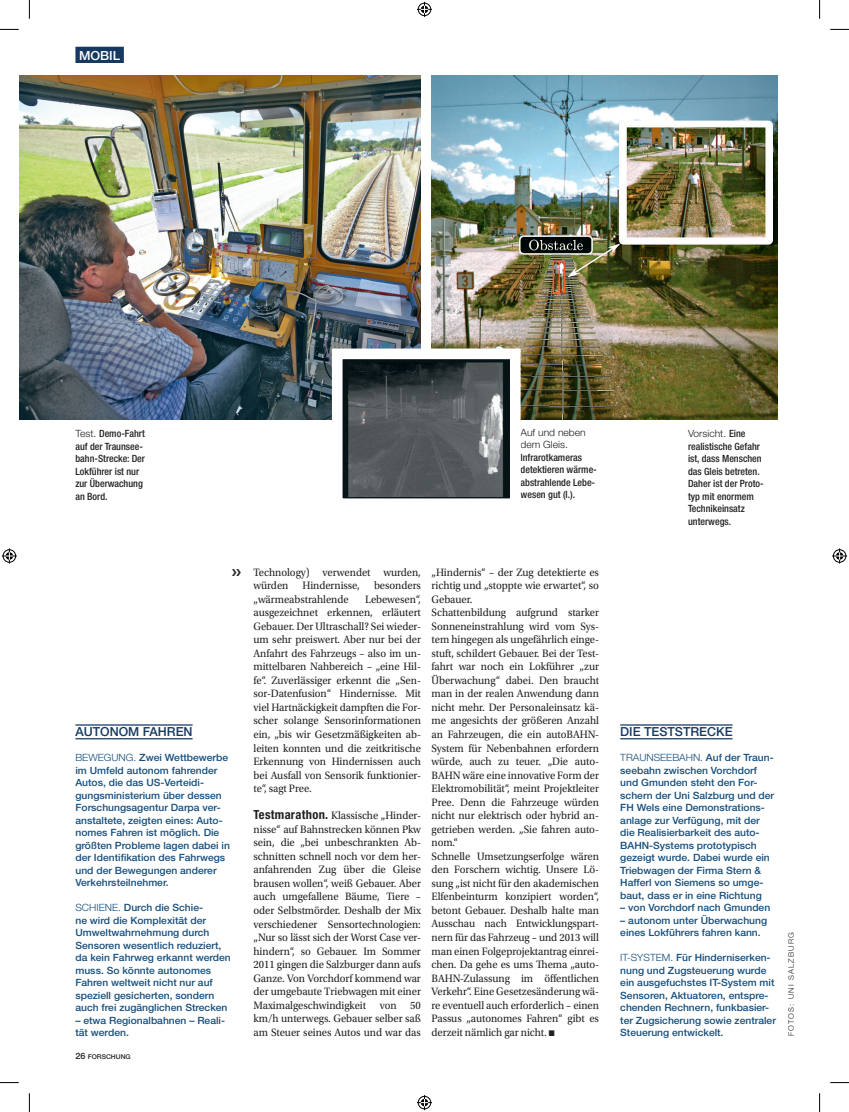
<style>
.page{position:relative;width:849px;height:1112px;background:#fff}
.page>*{position:absolute;margin:0;border:0;box-sizing:border-box;transform-origin:0 0}
.t1{font:500 12.5px "Helvetica Neue LT Std";color:#163962}
.t2{font:500 12.5px "Helvetica Neue LT Std";color:#fff}
.t3{font:11.25px/13.5px "Utopia Std";letter-spacing:-.005em;color:#231f20;scale:.95 1}
.t4{font:500 10px/12.5px "Helvetica Neue LT Std";color:#154e7d}
.t5{font:500 condensed 10px/12.5px "Helvetica Neue LT Std";color:#231f20}
.t6{font:300 10px/12.5px "Helvetica Neue LT Std";color:#231f20}
.t7{font:300 7.5px "Helvetica Neue LT Std";letter-spacing:.15em;color:#231f20}
.t8{font:500 6.5px "Helvetica Neue LT Std";color:#231f20}
.s1{font-weight:300;font-stretch:normal}
.s2{font-weight:300}
.s3{font-size:8.75px}
.s4{font-family:"Helvetica Neue LT Std";font-weight:700;font-stretch:condensed;font-size:12.5px}
</style>
<div class="page">
<hr style="left:75px;top:738px;width:118px;height:1px;background:#163962">
<hr style="left:75px;top:724px;width:118px;height:1px;background:#163962">
<hr style="left:620px;top:738px;width:113px;height:1px;background:#163962">
<hr style="left:620px;top:724px;width:113px;height:1px;background:#163962">
<img style="left:20px;top:75px;width:401px;height:344px">
<img style="left:432px;top:75px;width:345px;height:344px">
<div style="left:75px;top:47px;width:49px;height:16px;background:#163962"></div>
<img style="left:344px;top:360px;width:165px;height:137px">
<div style="left:332px;top:348px;width:189px;height:161px;border:11px solid #fff"></div>
<svg style="left:0;top:29px;width:19px;height:1px"></svg>
<svg style="left:830px;top:29px;width:19px;height:1px"></svg>
<svg style="left:0;top:1082px;width:19px;height:1px"></svg>
<svg style="left:830px;top:1082px;width:19px;height:1px"></svg>
<svg style="left:29px;top:0;width:1px;height:19px"></svg>
<svg style="left:29px;top:1093px;width:1px;height:18px"></svg>
<svg style="left:819px;top:0;width:1px;height:19px"></svg>
<svg style="left:819px;top:1093px;width:1px;height:18px"></svg>
<svg style="left:417px;top:2px;width:15px;height:15px"></svg>
<svg style="left:417px;top:1095px;width:15px;height:14px"></svg>
<svg style="left:2px;top:548px;width:15px;height:15px"></svg>
<svg style="left:832px;top:548px;width:15px;height:15px"></svg>
<p class="t2" style="left:79px;top:48px;width:43px">Mobil</p>
<p class="t5" style="left:75px;top:427px;width:71px"><span class="s1">TEST.</span> Demo-Fahrt auf der Traunsee&shy;bahn-Strecke: Der<br>Lokführer ist nur zur Überwachung an Bord.</p>
<p class="t6" style="left:521px;top:426px;width:67px">AUF UND NEBEN<br>DEM GLEIS.</p>
<p class="t5" style="left:521px;top:451px;width:78px">Infrarotkameras detektieren wärme&shy;abstrahlende Lebe&shy;wesen gut (l.).</p>
<p class="t1" style="left:75px;top:724px;width:109px">Autonom Fahren</p>
<p class="t4" style="left:75px;top:751px;width:156px"><span class="s2">BEWEGUNG.</span> Zwei Wettbewerbe im Umfeld autonom fahrender<br>Autos, die das US-Verteidi&shy;gungsministerium über dessen<br>Forschungsagentur Darpa ver&shy;anstaltete, zeigten eines: Auto&shy;nomes Fahren ist möglich. Die größten Probleme lagen dabei in der Identifikation des Fahrwegs und der Bewegungen anderer<br>Verkehrsteilnehmer.</p>
<p class="t4" style="left:75px;top:901px;width:157px"><span class="s2">SCHIENE.</span> Durch die Schie-<br>ne wird die Komplexität der<br>Umweltwahrnehmung durch<br>Sensoren wesentlich reduziert, da kein Fahrweg erkannt werden muss. So könnte autonomes<br>Fahren weltweit nicht nur auf speziell gesicherten, sondern auch frei zugänglichen Strecken</p>
<p class="t4" style="left:75px;top:1013px;width:151px">– etwa Regionalbahnen – Reali&shy;tät werden.</p>
<p class="t8" style="left:75px;top:1052px;width:57px"><span class="s3">26</span> FORSCHUNG</p>
<p class="t3" style="left:253px;top:565px;width:178px">Technology) verwendet wurden, würden</p>
<p class="t3" style="left:302px;top:578px;width:62px">Hindernisse,</p>
<p class="t3" style="left:374px;top:578px;width:51px">besonders</p>
<p class="t3" style="left:253px;top:592px;width:102px">„wärmeabstrahlende</p>
<p class="t3" style="left:253px;top:592px;width:178px;text-align:justify;text-indent:112px">Lebewesen“, ausgezeichnet erkennen, erläutert Gebauer. Der Ultraschall? Sei wieder&shy;um sehr preiswert. Aber nur bei der Anfahrt des Fahrzeugs – also im un&shy;mittelbaren Nahbereich – „eine Hil&shy;fe“. Zuverlässiger erkennt die „Sen&shy;sor-Datenfusion“ Hindernisse. Mit viel Hartnäckigkeit dampften die For&shy;scher solange Sensorinformationen ein, „bis wir Gesetzmäßigkeiten ab&shy;leiten konnten und die zeitkritische Erkennung von Hindernissen auch bei Ausfall von Sensorik funktionier&shy;te“, sagt Pree.</p>
<p class="t3" style="left:253px;top:808px;width:178px;text-align:justify"><span class="s4">Testmarathon.</span> Klassische „Hinder&shy;nisse“ auf Bahnstrecken können Pkw sein, die „bei unbeschrankten Ab&shy;schnitten schnell noch vor dem her&shy;anfahrenden Zug über die Gleise brausen wollen“, weiß Gebauer. Aber auch umgefallene Bäume, Tiere – oder Selbstmörder. Deshalb der Mix verschiedener Sensortechnologien: „Nur so lässt sich der Worst Case ver&shy;hindern“, so Gebauer. Im Sommer 2011 gingen die Salzburger dann aufs Ganze. Von Vorchdorf kommend war der umgebaute Triebwagen mit einer Maximalgeschwindigkeit von 50 km/h unterwegs. Gebauer selber saß am Steuer seines Autos und war das</p>
<p class="t3" style="left:432px;top:565px;width:178px">„Hindernis“ – der Zug detektierte es richtig und „stoppte wie erwartet“, so Gebauer.<br>Schattenbildung aufgrund starker Sonneneinstrahlung wird vom Sys&shy;tem hingegen als ungefährlich einge&shy;stuft, schildert Gebauer. Bei der Test&shy;fahrt war noch ein Lokführer „zur Überwachung“ dabei. Den braucht man in der realen Anwendung dann nicht mehr. Der Personaleinsatz kä&shy;me angesichts der größeren Anzahl an Fahrzeugen, die ein autoBAHN-System für Nebenbahnen erfordern würde, auch zu teuer. „Die auto-BAHN wäre eine innovative Form der Elektromobilität“, meint Projektleiter Pree. Denn die Fahrzeuge würden nicht nur elektrisch oder hybrid an&shy;getrieben werden. „Sie fahren auto&shy;nom.“<br>Schnelle Umsetzungserfolge wären den Forschern wichtig. Unsere Lö&shy;sung „ist nicht für den akademischen Elfenbeinturm konzipiert worden“, betont Gebauer. Deshalb halte man Ausschau nach Entwicklungspart&shy;nern für das Fahrzeug – und 2013 will man einen Folgeprojektantrag einrei&shy;chen. Da gehe es ums Thema „auto-BAHN-Zulassung im öffentlichen Verkehr“. Eine Gesetzesänderung wä&shy;re eventuell auch erforderlich – einen Passus „autonomes Fahren“ gibt es derzeit nämlich gar nicht. ■</p>
<p class="t5" style="left:688px;top:427px;width:77px"><span class="s1">VORSICHT.</span> Eine realistische Gefahr ist, dass Menschen das Gleis betreten.<br>Daher ist der Proto&shy;typ mit enormem<br>Technikeinsatz unterwegs.</p>
<p class="t1" style="left:620px;top:724px;width:112px">Die teststrecke</p>
<p class="t4" style="left:620px;top:751px;width:155px"><span class="s2">TRAUNSEEBAHN.</span> Auf der Traun&shy;seebahn zwischen Vorchdorf und Gmunden steht den For&shy;schern der Uni Salzburg und der<br>FH Wels eine Demonstrations&shy;anlage zur Verfügung, mit der die Realisierbarkeit des auto-<br>BAHN-Systems prototypisch gezeigt wurde. Dabei wurde ein<br>Triebwagen der Firma Stern &amp;<br>Hafferl von Siemens so umge&shy;baut, dass er in eine Richtung</p>
<p class="t4" style="left:620px;top:901px;width:151px">– von Vorchdorf nach Gmunden</p>
<p class="t4" style="left:620px;top:913px;width:148px">– autonom unter Überwachung eines Lokführers fahren kann.</p>
<p class="t4" style="left:620px;top:951px;width:157px"><span class="s2">IT-SYSTEM.</span> Für Hinderniserken&shy;nung und Zugsteuerung wurde ein ausgefuchstes IT-System mit<br>Sensoren, Aktuatoren, entspre&shy;chenden Rechnern, funkbasier&shy;ter Zugsicherung sowie zentraler<br>Steuerung entwickelt.</p>
<p class="t7" style="left:787px;top:1036px;width:106px;rotate:-90deg">FOTOS: UNI SALZBURG</p>
</div>
